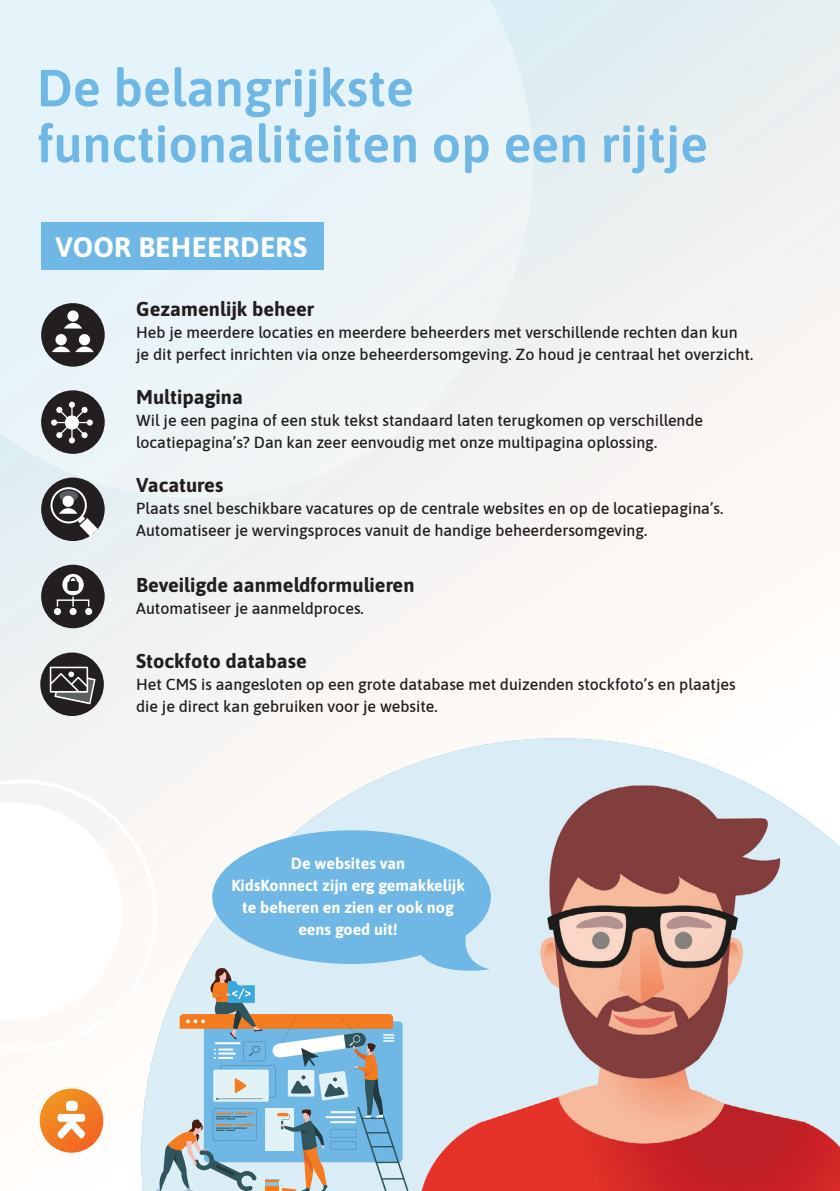
<style>
.page{position:relative;width:840px;height:1191px;background:#fff}
.page>*{position:absolute;margin:0;border:0;box-sizing:border-box;transform-origin:0 0}
.t1{font:600 52px/56px "Asap";color:#6fb7e5}
.t2{font:700 28px "Asap";letter-spacing:.01em;color:#fff}
.t3{font:700 20px "Asap";color:#231f20}
.t4{font:500 16px/22px "Asap";color:#231f20}
.t5{font:700 16px/22px "Asap";color:#fff;text-align:center}
</style>
<div class="page">
<img style="left:0;top:498px;width:209px;height:655px">
<img style="left:41px;top:498px;width:64px;height:43px">
<img style="left:40px;top:652px;width:64px;height:64px">
<svg style="left:0;top:779px;width:141px;height:271px"></svg>
<img style="left:465px;top:0;width:67px;height:365px">
<div style="left:141px;top:738px;width:584px;height:185px;background:#faf6f4"></div>
<img style="left:280px;top:738px;width:420px;height:453px">
<img style="left:700px;top:763px;width:139px;height:428px">
<img style="left:210px;top:843px;width:57px;height:76px">
<img style="left:141px;top:923px;width:15px;height:268px">
<svg style="left:40px;top:1088px;width:66px;height:64px"></svg>
<div style="left:41px;top:222px;width:282px;height:47px;background:#6fb7e5"></div>
<div style="left:41px;top:303px;width:64px;height:64px;background:#231f20;border-radius:50%"></div>
<div style="left:41px;top:477px;width:64px;height:64px;background:#231f20;border-radius:50%"></div>
<div style="left:41px;top:390px;width:64px;height:64px;background:#231f20;border-radius:50%"></div>
<div style="left:41px;top:565px;width:64px;height:63px;background:#231f20;border-radius:50%"></div>
<div style="left:79px;top:334px;width:11px;height:11px;background:#fff;border-radius:50%"></div>
<div style="left:55px;top:334px;width:12px;height:11px;background:#fff;border-radius:50%"></div>
<div style="left:67px;top:310px;width:12px;height:12px;background:#fff;border-radius:50%"></div>
<svg style="left:52px;top:346px;width:42px;height:6px"></svg>
<svg style="left:64px;top:323px;width:18px;height:5px"></svg>
<div style="left:85px;top:608px;width:7px;height:7px;background:#fff;border-radius:50%"></div>
<div style="left:69px;top:608px;width:8px;height:7px;background:#fff;border-radius:50%"></div>
<div style="left:54px;top:608px;width:7px;height:7px;background:#fff;border-radius:50%"></div>
<svg style="left:57px;top:574px;width:32px;height:32px"></svg>
<svg style="left:50px;top:487px;width:48px;height:49px"></svg>
<svg style="left:51px;top:402px;width:42px;height:41px"></svg>
<div style="left:40px;top:652px;width:64px;height:64px;background:#231f20;border-radius:50%"></div>
<svg style="left:50px;top:666px;width:45px;height:38px"></svg>
<div style="left:212px;top:830px;width:278px;height:134px;background:#6fb7e5;border-radius:50%"></div>
<svg style="left:156px;top:919px;width:334px;height:272px;background:#b4c8d5"></svg>
<h1 class="t1" style="left:37px;top:58px;width:672px">De belangrijkste functionaliteiten op een rijtje</h1>
<h2 class="t2" style="left:55px;top:227px;width:253px">VOOR BEHEERDERS</h2>
<p class="t3" style="left:136px;top:295px;width:179px">Gezamenlijk beheer</p>
<p class="t4" style="left:136px;top:321px;width:618px">Heb je meerdere locaties en meerdere beheerders met verschillende rechten dan kun je dit perfect inrichten via onze beheerdersomgeving. Zo houd je centraal het overzicht.</p>
<p class="t3" style="left:136px;top:383px;width:108px">Multipagina</p>
<p class="t4" style="left:136px;top:409px;width:568px">Wil je een pagina of een stuk tekst standaard laten terugkomen op verschillende locatiepagina’s? Dan kan zeer eenvoudig met onze multipagina oplossing.</p>
<p class="t3" style="left:136px;top:471px;width:88px">Vacatures</p>
<p class="t4" style="left:136px;top:497px;width:588px">Plaats snel beschikbare vacatures op de centrale websites en op de locatiepagina’s.<br>Automatiseer je wervingsproces vanuit de handige beheerdersomgeving.</p>
<p class="t3" style="left:136px;top:571px;width:280px">Beveiligde aanmeldformulieren</p>
<p class="t4" style="left:136px;top:597px;width:229px">Automatiseer je aanmeldproces.</p>
<p class="t3" style="left:136px;top:647px;width:172px">Stockfoto database</p>
<p class="t4" style="left:136px;top:673px;width:600px">Het CMS is aangesloten op een grote database met duizenden stockfoto’s en plaatjes die je direct kan gebruiken voor je website.</p>
<p class="t5" style="left:231px;top:851px;width:235px">De websites van<br>KidsKonnect zijn erg gemakkelijk te beheren en zien er ook nog eens goed uit!</p>
</div>
